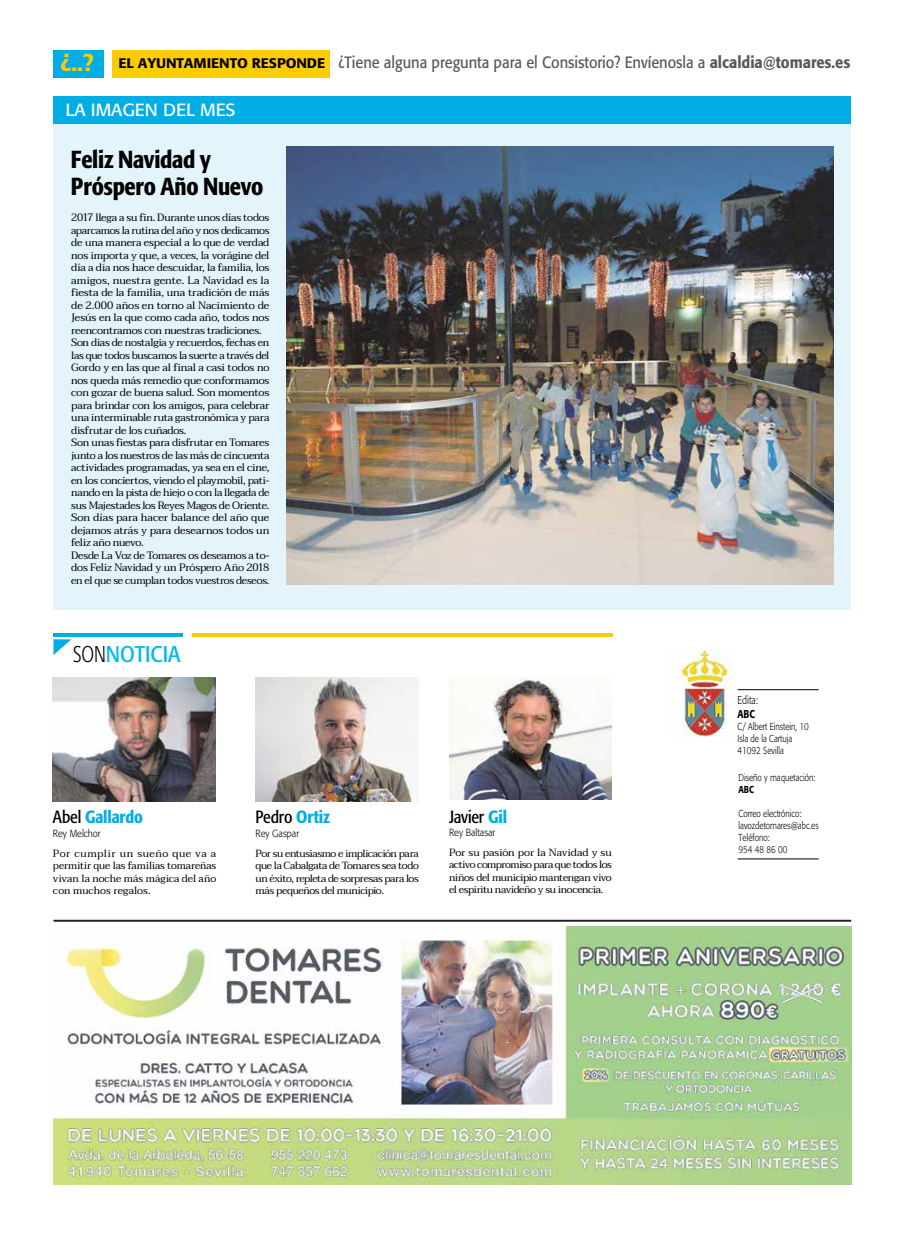
<style>
.page{position:relative;width:904px;height:1234px;background:#fff}
.page>*{position:absolute;margin:0;border:0;box-sizing:border-box;transform-origin:0 0}
.t1{font:500 condensed 24.38px/26.2px "Formata";letter-spacing:-.01em;color:#000}
.t2{font:condensed 22.5px "Formata";color:#00bae9;scale:1.05 1}
.t3{font:condensed 17.5px "Formata";letter-spacing:-.015em;color:#000}
.t4{font:17.5px "Formata";color:#fff;scale:1.05 1}
.t5{font:500 condensed 17.5px "Formata";letter-spacing:-.01em;color:#00aee5}
.t6{font:16.25px "Formata";letter-spacing:-.005em;color:#58595b;scale:.9 1}
.t7{font:500 13.75px "Formata";color:#000;scale:1.05 1}
.t8{font:300 11.25px "Formata";color:#000;scale:.8 1}
.t9{font:500 11.25px "Formata";color:#000;scale:.8 1}
.t10{font:10.62px/12.5px "Taviraj";letter-spacing:-.02em;color:#000}
.t11{font:10.38px/12.5px "Taviraj";letter-spacing:-.03em;color:#000;text-align:justify}
.t12{font:300 10.25px "Formata";color:#000;scale:.9 1}
.t13{font:300 10px/12px "Formata";color:#000;scale:.8 1}
.t14{font:500 10px "Formata";color:#000;scale:.8 1}
.s1{font-size:22.5px;color:#ffcb05}
.s2{font-weight:500}
.s3{font-weight:300;color:#000}
.s4{font-weight:400;color:#000}
.s5{font-weight:500;color:#00aee5}
</style>
<div class="page">
<img style="left:670px;top:649px;width:59px;height:88px">
<hr style="left:737px;top:689px;width:81px;height:1px;background:#000">
<hr style="left:737px;top:858px;width:81px;height:1px;background:#000">
<div style="left:112px;top:50px;width:218px;height:28px;background:#ffcb05"></div>
<div style="left:53px;top:50px;width:51px;height:28px;background:#00aee5"></div>
<hr style="left:53px;top:633px;width:130px;height:4px;background:#00aee5">
<hr style="left:192px;top:633px;width:420px;height:4px;background:#ffcb05">
<svg style="left:53px;top:639px;width:18px;height:16px"></svg>
<img style="left:54px;top:926px;width:797px;height:258px">
<hr style="left:54px;top:919px;width:797px;height:1px;background:#000">
<hr style="left:54px;top:920px;width:797px;height:1px;background:#000">
<div style="left:53px;top:124px;width:797px;height:485px;background:#e4f4fb"></div>
<img style="left:286px;top:146px;width:547px;height:438px">
<div style="left:53px;top:96px;width:797px;height:27px;background:#00aee5"></div>
<img style="left:449px;top:677px;width:163px;height:122px">
<img style="left:53px;top:677px;width:163px;height:124px">
<img style="left:255px;top:677px;width:163px;height:124px">
<p class="t7" style="left:61px;top:54px;width:84px"><span class="s1">¿..?</span> EL AYUNTAMIENTO</p>
<p class="t7" style="left:252px;top:54px;width:10px">RESPONDE</p>
<h3 class="t6" style="left:338px;top:52px;width:570px">¿Tiene alguna pregunta para el Consistorio? Envíenosla a <span class="s2">ALCALDIA@TOMARES.ES</span></h3>
<h3 class="t4" style="left:66px;top:99px;width:66px">la imagen</h3>
<h3 class="t4" style="left:163px;top:99px;width:47px">de l mes</h3>
<h1 class="t1" style="left:71px;top:146px;width:194px">Feliz Navidad y<br>Próspero Año Nuevo</h1>
<p class="t10" style="left:71px;top:211px;width:200px">2017 llega a su fin. Durante unos días todos aparcamos la rutina del año y nos dedicamos de una manera especial a lo que de verdad nos importa y que, a veces, la vorágine del día a día nos hace descuidar, la familia, los amigos, nuestra gente. La Navidad es la fiesta de la familia, una tradición de más de 2.000 años en torno al Nacimiento de Jesús en la que como cada año, todos nos reencontramos con nuestras tradiciones.<br>Son días de nostalgia y recuerdos, fechas en las que todos buscamos la suerte a través del Gordo y en las que al final a casi todos no nos queda más remedio que conformamos con gozar de buena salud. Son momentos para brindar con los amigos, para celebrar una interminable ruta gastronómica y para disfrutar de los cuñados.<br>Son unas fiestas para disfrutar en Tomares junto a los nuestros de las más de cincuenta actividades programadas, ya sea en el cine, en los conciertos, viendo el playmobil, pati&shy;nando en la pista de hiejo o con la llegada de sus Majestades los Reyes Magos de Oriente.<br>Son días para hacer balance del año que dejamos atrás y para desearnos todos un feliz año nuevo.<br>Desde La Voz de Tomares os deseamos a to&shy;dos Feliz Navidad y un Próspero Año 2018 en el que se cumplan todos vuestros deseos.</p>
<h2 class="t2" style="left:73px;top:640px;width:104px"><span class="s3">SON</span>noticia</h2>
<h3 class="t5" style="left:53px;top:806px;width:91px"><span class="s4">Abel</span> Gallardo</h3>
<p class="t12" style="left:53px;top:827px;width:55px">Rey Melchor</p>
<p class="t11" style="left:53px;top:846px;width:165px">Por cumplir un sueño que va a permitir que las familias tomareñas vivan la noche más mágica del año con muchos regalos.</p>
<h3 class="t3" style="left:255px;top:806px;width:76px">Pedro <span class="s5">Ortiz</span></h3>
<p class="t12" style="left:255px;top:827px;width:50px">Rey Gaspar</p>
<p class="t11" style="left:255px;top:846px;width:165px">Por su entusiasmo e implicación para que la Cabalgata de Tomares sea todo un éxito, repleta de sorpresas para los más pequeños del municipio.</p>
<h3 class="t3" style="left:449px;top:806px;width:60px">Javier <span class="s5">Gil</span></h3>
<p class="t12" style="left:449px;top:826px;width:53px">Rey Baltasar</p>
<p class="t11" style="left:449px;top:846px;width:164px">Por su pasión por la Navidad y su activo compromiso para que todos los niños del municipio mantengan vivo el espíritu navideño y su inocencia.</p>
<p class="t8" style="left:737px;top:693px;width:27px">Edita:</p>
<p class="t9" style="left:737px;top:706px;width:23px">ABC</p>
<p class="t13" style="left:737px;top:720px;width:91px">C/ Albert Einstein, 10<br>Isla de la Cartuja<br>41092 Sevilla</p>
<p class="t13" style="left:738px;top:771px;width:98px">Diseño y maquetación:</p>
<p class="t14" style="left:738px;top:783px;width:21px">ABC</p>
<p class="t13" style="left:738px;top:807px;width:102px">Correo electrónico: lavozdetomares@abc.es<br>Teléfono:<br>954 48 86 00</p>
</div>
